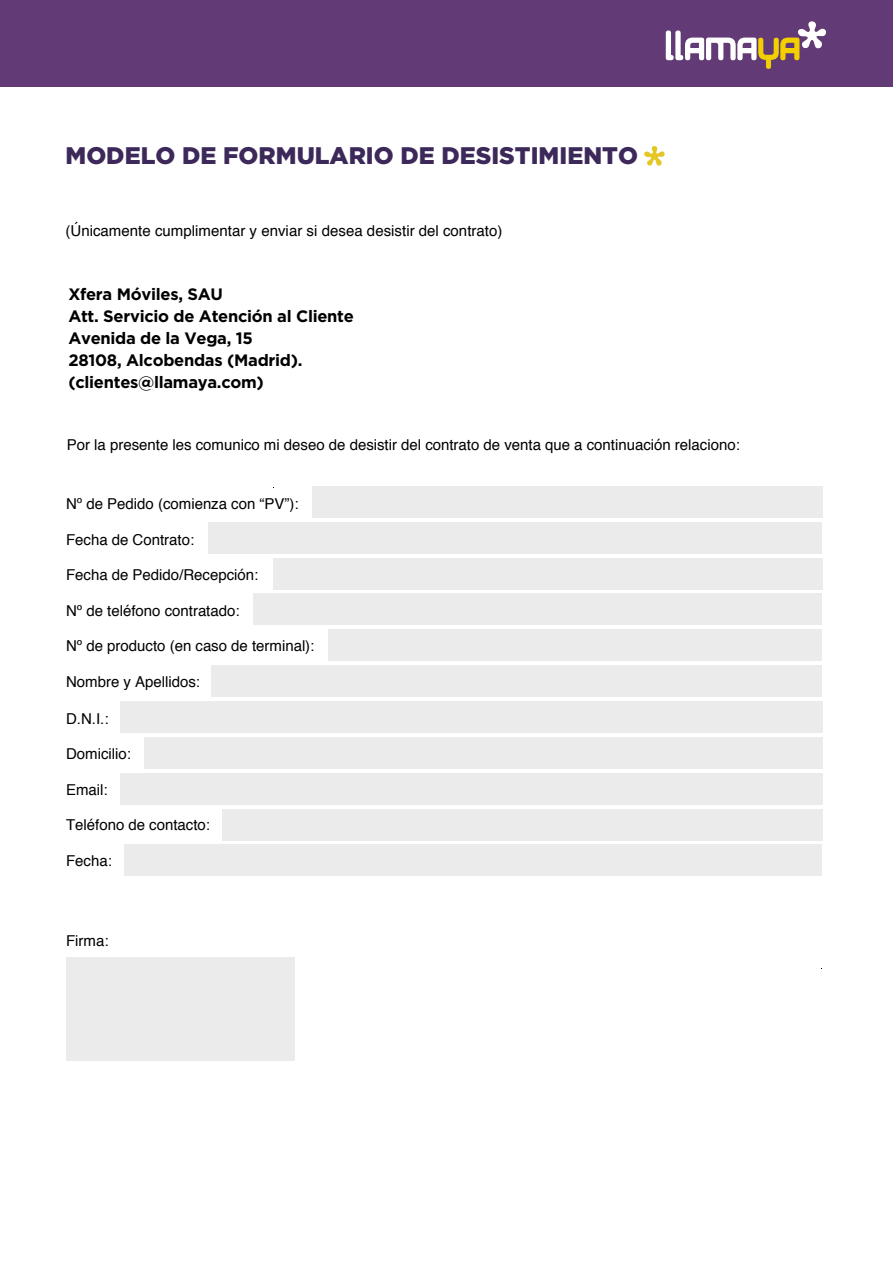
<style>
.page{position:relative;width:893px;height:1263px;background:#fff}
.page>*{position:absolute;margin:0;border:0;box-sizing:border-box;transform-origin:0 0}
.t1{font:900 24px "Gotham";color:#3c295a}
.t2{font:700 16.5px/21.8px "Gotham";letter-spacing:-.015em;color:#000}
.t3{font:15px "Helvetica";color:#000}
</style>
<div class="page">
<div style="left:312px;top:486px;width:510px;height:32px;background:#ebebeb"></div>
<div style="left:208px;top:522px;width:614px;height:31px;background:#ebebeb"></div>
<div style="left:273px;top:558px;width:549px;height:31px;background:#ebebeb"></div>
<div style="left:254px;top:594px;width:568px;height:31px;background:#ebebeb"></div>
<div style="left:328px;top:630px;width:494px;height:31px;background:#ebebeb"></div>
<div style="left:212px;top:665px;width:610px;height:32px;background:#ebebeb"></div>
<div style="left:120px;top:701px;width:702px;height:32px;background:#ebebeb"></div>
<div style="left:144px;top:737px;width:678px;height:32px;background:#ebebeb"></div>
<div style="left:120px;top:773px;width:702px;height:32px;background:#ebebeb"></div>
<div style="left:124px;top:844px;width:698px;height:32px;background:#ebebeb"></div>
<div style="left:222px;top:809px;width:600px;height:31px;background:#ebebeb"></div>
<div style="left:66px;top:957px;width:228px;height:104px;background:#ebebeb"></div>
<div style="left:0;top:0;width:893px;height:87px;background:#623a75"></div>
<svg style="left:666px;top:21px;width:160px;height:48px"></svg>
<svg style="left:644px;top:146px;width:21px;height:20px"></svg>
<h1 class="t1" style="left:66px;top:139px;width:574px">MODELO DE FORMULARIO DE DESISTIMIENTO</h1>
<p class="t3" style="left:66px;top:221px;width:438px">(Únicamente cumplimentar y enviar si desea desistir del contrato)</p>
<p class="t2" style="left:68px;top:283px;width:287px">Xfera Móviles, SAU<br>Att. Servicio de Atención al Cliente<br>Avenida de la Vega, 15<br>28108, Alcobendas (Madrid). (clientes@llamaya.com)</p>
<p class="t3" style="left:67px;top:435px;width:674px">Por la presente les comunico mi deseo de desistir del contrato de venta que a continuación relaciono:</p>
<p class="t3" style="left:66px;top:494px;width:234px">Nº de Pedido (comienza con “PV”):</p>
<p class="t3" style="left:66px;top:530px;width:130px">Fecha de Contrato:</p>
<p class="t3" style="left:66px;top:565px;width:194px">Fecha de Pedido/Recepción:</p>
<p class="t3" style="left:66px;top:601px;width:175px">Nº de teléfono contratado:</p>
<p class="t3" style="left:66px;top:637px;width:250px">Nº de producto (en caso de terminal):</p>
<p class="t3" style="left:66px;top:673px;width:135px">Nombre y Apellidos:</p>
<p class="t3" style="left:66px;top:709px;width:44px">D.N.I.:</p>
<p class="t3" style="left:66px;top:744px;width:66px">Domicilio:</p>
<p class="t3" style="left:66px;top:780px;width:43px">Email:</p>
<p class="t3" style="left:66px;top:816px;width:145px">Teléfono de contacto:</p>
<p class="t3" style="left:66px;top:851px;width:47px">Fecha:</p>
<p class="t3" style="left:66px;top:931px;width:44px">Firma:</p>
</div>
